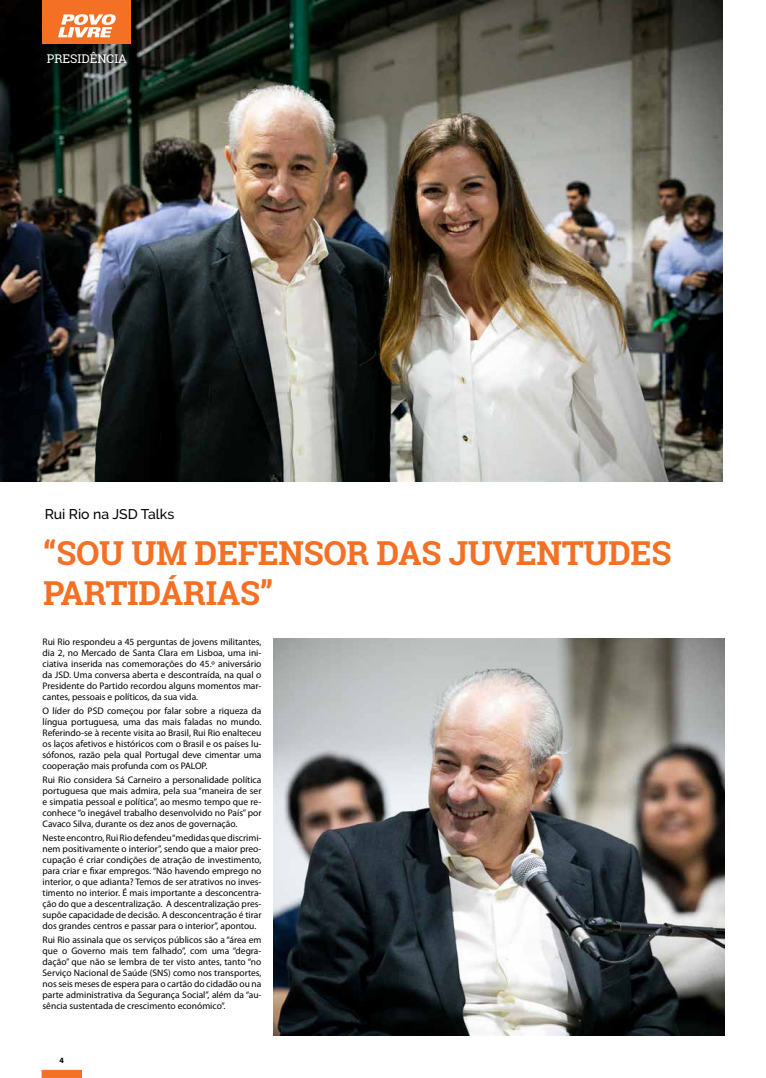
<style>
.page{position:relative;width:766px;height:1078px;background:#fff}
.page>*{position:absolute;margin:0;border:0;box-sizing:border-box;transform-origin:0 0}
.t1{font:700 33px/39.6px "Roboto Slab";letter-spacing:-.01em;color:#f37024}
.t2{font:500 14px "Raleway";color:#000}
.t3{font:12px "Roboto Slab";color:#fff}
.t4{font:9.5px/11px "Myriad Pro";color:#000;text-align:justify}
.t5{font:700 8px "Myriad Pro";color:#000}
</style>
<div class="page">
<div style="left:42px;top:1069px;width:40px;height:8px;background:#f37024;border:1px solid #f37024"></div>
<img style="left:0;top:0;width:722px;height:481px">
<div style="left:43px;top:0;width:88px;height:44px;background:#f37024"></div>
<svg style="left:58px;top:14px;width:58px;height:23px"></svg>
<img style="left:273px;top:638px;width:451px;height:397px">
<p class="t3" style="left:47px;top:51px;width:82px">PRESIDÊNCIA</p>
<h2 class="t2" style="left:45px;top:506px;width:131px">Rui Rio na JSD Talks</h2>
<h1 class="t1" style="left:43px;top:533px;width:629px">“SOU UM DEFENSOR DAS JUVENTUDES<br>PARTIDÁRIAS”</h1>
<p class="t4" style="left:43px;top:636px;width:220px">Rui Rio respondeu a 45 perguntas de jovens militantes, dia 2, no Mercado de Santa Clara em Lisboa, uma ini&shy;ciativa inserida nas comemorações do 45.º aniversário da JSD. Uma conversa aberta e descontraída, na qual o Presidente do Partido recordou alguns momentos mar&shy;cantes, pessoais e políticos, da sua vida.</p>
<p class="t4" style="left:43px;top:705px;width:220px">O líder do PSD começou por falar sobre a riqueza da língua portuguesa, uma das mais faladas no mundo.<br>Referindo-se à recente visita ao Brasil, Rui Rio enalteceu os laços afetivos e históricos com o Brasil e os países lu&shy;sófonos, razão pela qual Portugal deve cimentar uma cooperação mais profunda com os PALOP.</p>
<p class="t4" style="left:43px;top:774px;width:220px">Rui Rio considera Sá Carneiro a personalidade política portuguesa que mais admira, pela sua “maneira de ser e simpatia pessoal e política”, ao mesmo tempo que re&shy;conhece “o inegável trabalho desenvolvido no País” por Cavaco Silva, durante os dez anos de governação.</p>
<p class="t4" style="left:43px;top:832px;width:220px">Neste encontro, Rui Rio defendeu “medidas que discrimi&shy;nem positivamente o interior”, sendo que a maior preo&shy;cupação é criar condições de atração de investimento, para criar e fixar empregos. “Não havendo emprego no interior, o que adianta? Temos de ser atrativos no inves&shy;timento no interior. É mais importante a desconcentra&shy;ção do que a descentralização. A descentralização pres&shy;supõe capacidade de decisão. A desconcentração é tirar dos grandes centros e passar para o interior”, apontou.</p>
<p class="t4" style="left:43px;top:933px;width:220px">Rui Rio assinala que os serviços públicos são a “área em que o Governo mais tem falhado”, com uma “degra&shy;dação” que não se lembra de ter visto antes, tanto “no Serviço Nacional de Saúde (SNS) como nos transportes, nos seis meses de espera para o cartão do cidadão ou na parte administrativa da Segurança Social”, além da “au&shy;sência sustentada de crescimento económico”.</p>
<p class="t5" style="left:60px;top:1054px;width:6px">4</p>
</div>
